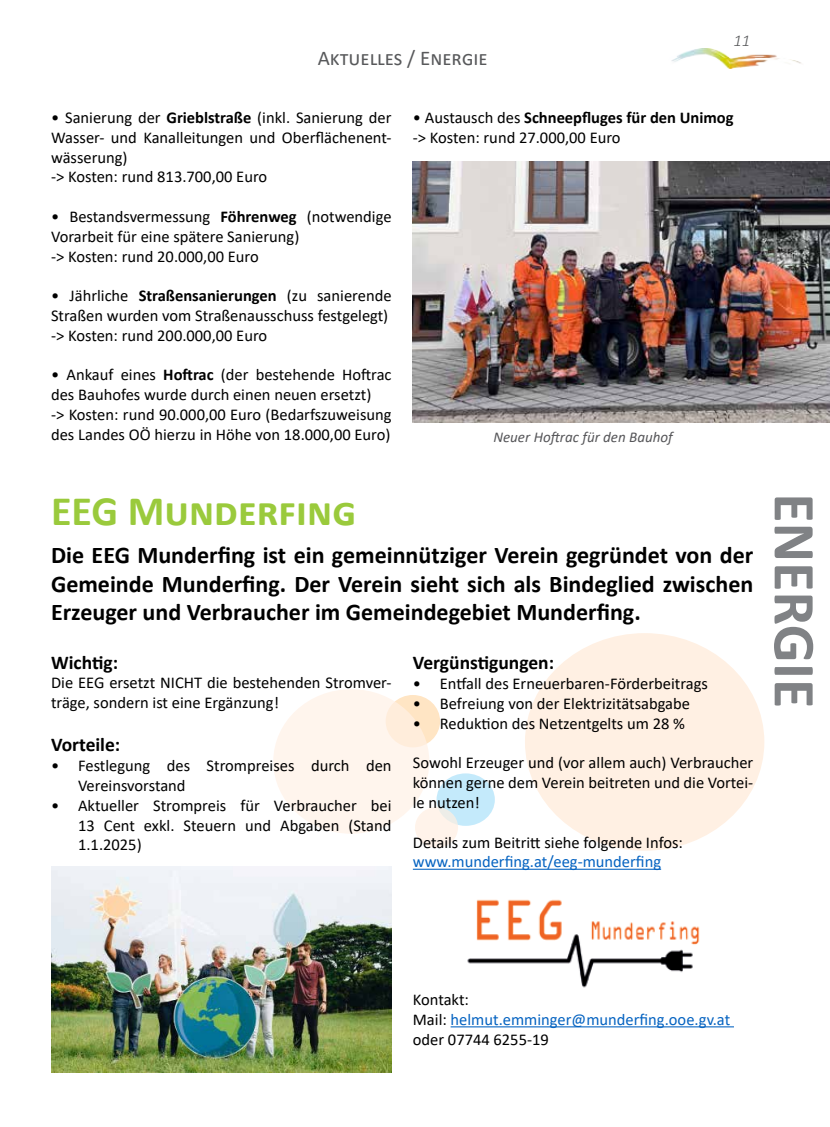
<style>
.page{position:relative;width:830px;height:1127px;background:#fff}
.page>*{position:absolute;margin:0;border:0;box-sizing:border-box;transform-origin:0 0}
.t1{font:700 60px "Calibri";color:#808285}
.t2{font:700 42px "Calibri";color:#9aca3c}
.t3{font:700 24px/28.8px "Calibri";color:#000;text-align:justify}
.t4{font:21px "Calibri";color:#58595b}
.t5{font:700 19.5px "Calibri";letter-spacing:-.025em;color:#000}
.t6{font:16.5px/19.8px "Calibri";color:#000}
.t7{font:16.5px/19.8px "Calibri";color:#0563c1}
.t8{font:italic 300 16.5px "Calibri";color:#58595b}
.t9{font:italic 15px "Calibri";color:#565659}
.s1{font-weight:700}
.s2{color:#000}
</style>
<div class="page">
<img style="left:671px;top:49px;width:130px;height:20px">
<div style="left:436px;top:773px;width:58px;height:53px;background:#c4eafb;border-radius:50%"></div>
<div style="left:415px;top:807px;width:43px;height:41px;background:linear-gradient(to bottom,#f8f1e9,#fff4eb);border-radius:50%"></div>
<div style="left:385px;top:695px;width:55px;height:52px;background:#ffe5c4;border-radius:50%"></div>
<svg style="left:273px;top:689px;width:156px;height:145px;background:#fff4eb"></svg>
<div style="left:524px;top:633px;width:240px;height:218px;background:#fff0e3;border-radius:50%"></div>
<hr style="left:412px;top:869px;width:248px;height:1px;background:#0563c1">
<img style="left:51px;top:866px;width:340px;height:207px">
<img style="left:412px;top:162px;width:417px;height:260px">
<img style="left:467px;top:899px;width:233px;height:89px">
<hr style="left:450px;top:1026px;width:283px;height:1px;background:#0563c1">
<p class="t4" style="left:317px;top:43px;width:171px">Aktuelles / Energie</p>
<p class="t8" style="left:733px;top:30px;width:18px">11</p>
<p class="t6" style="left:51px;top:107px;width:342px">• Sanierung der <span class="s1">Grieblstraße</span> (inkl. Sanierung der Wasser- und Kanalleitungen und Oberflächenent&shy;wässerung)<br>-&gt; Kosten: rund 813.700,00 Euro</p>
<p class="t6" style="left:51px;top:206px;width:342px">• Bestandsvermessung <span class="s1">Föhrenweg</span> (notwendige<br>Vorarbeit für eine spätere Sanierung)<br>-&gt; Kosten: rund 20.000,00 Euro</p>
<p class="t6" style="left:51px;top:285px;width:342px">• Jährliche <span class="s1">Straßensanierungen</span> (zu sanierende<br>Straßen wurden vom Straßenausschuss festgelegt) -&gt; Kosten: rund 200.000,00 Euro</p>
<p class="t6" style="left:51px;top:365px;width:342px">• Ankauf eines <span class="s1">Hoftrac</span> (der bestehende Hoftrac des Bauhofes wurde durch einen neuen ersetzt)<br>-&gt; Kosten: rund 90.000,00 Euro (Bedarfszuweisung des Landes OÖ hierzu in Höhe von 18.000,00 Euro)</p>
<p class="t6" style="left:412px;top:107px;width:322px">• Austausch des <span class="s1">Schneepfluges für den Unimog </span>-&gt; Kosten: rund 27.000,00 Euro</p>
<p class="t9" style="left:493px;top:427px;width:181px">Neuer Hoftrac für den Bauhof</p>
<h2 class="t2" style="left:51px;top:482px;width:306px">EEG Munderfing</h2>
<h3 class="t3" style="left:51px;top:540px;width:703px">Die EEG Munderfing ist ein gemeinnütziger Verein gegründet von der Gemeinde Munderfing. Der Verein sieht sich als Bindeglied zwischen Erzeuger und Verbraucher im Gemeindegebiet Munderfing.</h3>
<p class="t5" style="left:51px;top:648px;width:68px">Wichtig:</p>
<p class="t6" style="left:51px;top:672px;width:342px">Die EEG ersetzt NICHT die bestehenden Stromver&shy;träge, sondern ist eine Ergänzung!</p>
<p class="t5" style="left:51px;top:731px;width:71px">Vorteile:</p>
<p class="t6" style="left:78px;top:755px;width:315px;text-indent:-27px">• Festlegung des Strompreises durch den<br>Vereinsvorstand</p>
<p class="t6" style="left:78px;top:795px;width:315px;text-align:justify;text-indent:-27px">• Aktueller Strompreis für Verbraucher bei 13 Cent exkl. Steuern und Abgaben (Stand 1.1.2025)</p>
<p class="t5" style="left:412px;top:649px;width:143px">Vergünstigungen:</p>
<p class="t6" style="left:412px;top:673px;width:296px">• Entfall des Erneuerbaren-Förderbeitrags</p>
<p class="t6" style="left:412px;top:693px;width:278px">• Befreiung von der Elektrizitätsabgabe</p>
<p class="t6" style="left:412px;top:713px;width:273px">• Reduktion des Netzentgelts um 28 %</p>
<p class="t6" style="left:412px;top:752px;width:342px;text-align:justify">Sowohl Erzeuger und (vor allem auch) Verbraucher können gerne dem Verein beitreten und die Vortei&shy;le nutzen!</p>
<p class="t6" style="left:412px;top:832px;width:271px">Details zum Beitritt siehe folgende Infos:</p>
<p class="t7" style="left:412px;top:851px;width:250px">www.munderfing.at/eeg-munderfing</p>
<h1 class="t1" style="left:836px;top:493px;width:216px;rotate:90deg">ENERGIE</h1>
<p class="t7" style="left:412px;top:989px;width:319px"><span class="s2">Kontakt:<br>Mail:</span> helmut.emminger@munderfing.ooe.gv.at <span class="s2">oder 07744 6255-19</span></p>
</div>
